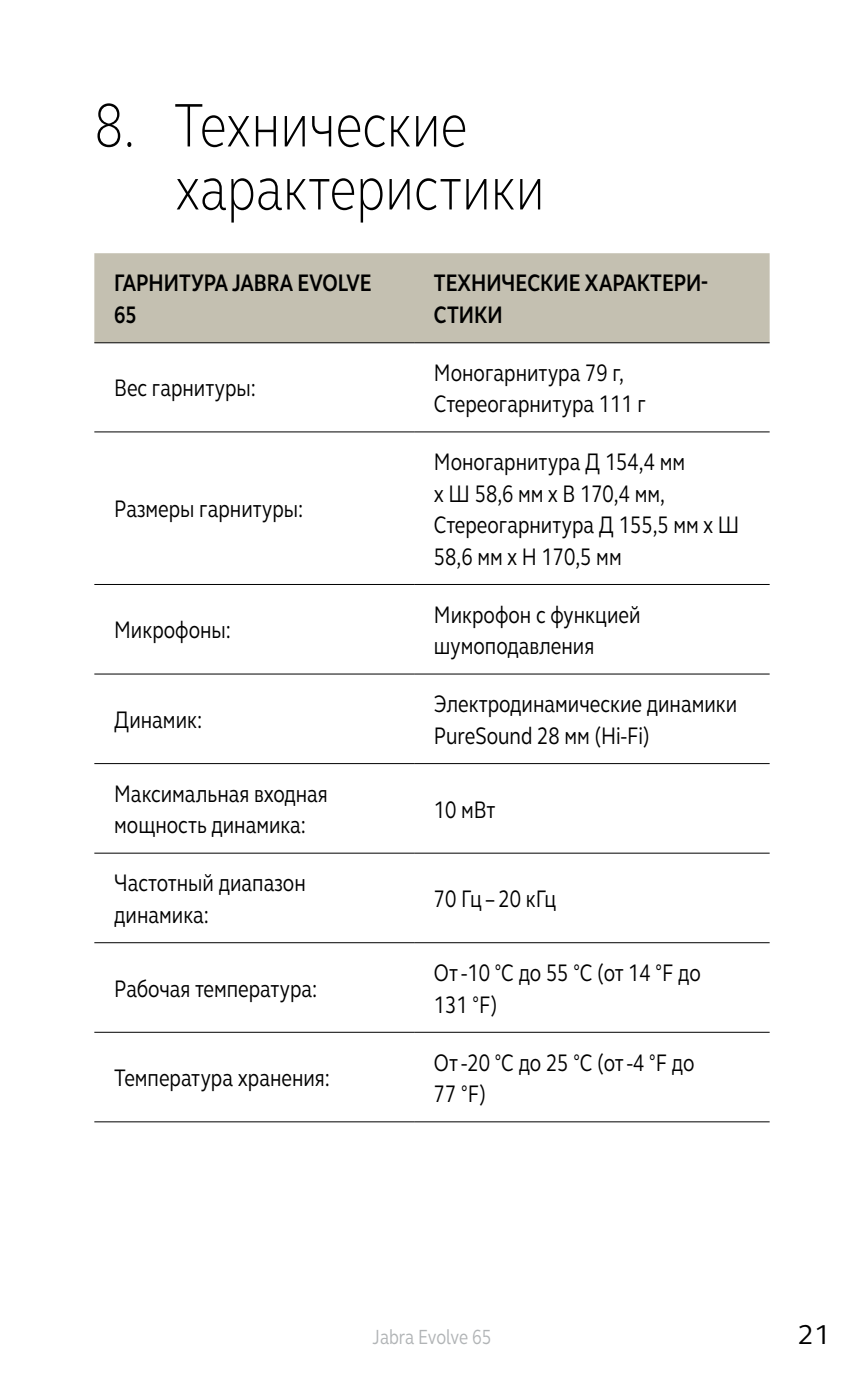
<style>
.page{position:relative;width:864px;height:1389px;background:#fff}
.page>*{position:absolute;margin:0;border:0;box-sizing:border-box;transform-origin:0 0}
.t1{font:300 63px/63px "GN Elliot";color:#000;scale:.8 1}
.t2{font:28px "GN Elliot";color:#000}
.t3{font:24.5px/31.5px "GN Elliot";color:#000;scale:.8 1}
.t4{font:700 24.5px/31.5px "GN Elliot";color:#000;scale:.8 1}
.t5{font:21px "GN Elliot";letter-spacing:-.005em;color:#b1b4b6;scale:.8 1}
</style>
<div class="page">
<div style="left:94px;top:253px;width:675px;height:89px;background:#c4c0b1"></div>
<svg style="left:94px;top:343px;width:675px;height:689px"></svg>
<hr style="left:94px;top:942px;width:320px;height:1px;background:#000">
<hr style="left:414px;top:942px;width:355px;height:1px;background:#000">
<hr style="left:94px;top:763px;width:320px;height:1px;background:#000">
<hr style="left:414px;top:763px;width:355px;height:1px;background:#000">
<hr style="left:94px;top:853px;width:320px;height:1px;background:#000">
<hr style="left:414px;top:853px;width:355px;height:1px;background:#000">
<hr style="left:94px;top:673px;width:320px;height:2px;background:#000">
<hr style="left:414px;top:673px;width:355px;height:2px;background:#000">
<hr style="left:94px;top:584px;width:320px;height:1px;background:#000">
<hr style="left:414px;top:584px;width:355px;height:1px;background:#000">
<hr style="left:94px;top:431px;width:320px;height:2px;background:#000">
<hr style="left:414px;top:431px;width:355px;height:2px;background:#000">
<hr style="left:94px;top:342px;width:320px;height:1px;background:#000">
<hr style="left:414px;top:342px;width:355px;height:1px;background:#000">
<hr style="left:94px;top:1121px;width:320px;height:1px;background:#000">
<hr style="left:414px;top:1121px;width:355px;height:1px;background:#000">
<hr style="left:94px;top:1032px;width:320px;height:1px;background:#000">
<hr style="left:414px;top:1032px;width:355px;height:1px;background:#000">
<h1 class="t1" style="left:175px;top:92px;width:463px;text-indent:-80px">8. Технические характеристики</h1>
<p class="t4" style="left:114px;top:267px;width:323px">ГАРНИТУРА JABRA EVOLVE<br>65</p>
<p class="t4" style="left:434px;top:267px;width:343px">ТЕХНИЧЕСКИЕ ХАРАКТЕРИ-<br>СТИКИ</p>
<p class="t3" style="left:114px;top:372px;width:179px">Вес гарнитуры:</p>
<p class="t3" style="left:114px;top:493px;width:238px">Размеры гарнитуры:</p>
<p class="t3" style="left:114px;top:614px;width:147px">Микрофоны:</p>
<p class="t3" style="left:114px;top:703px;width:111px">Динамик:</p>
<p class="t3" style="left:114px;top:777px;width:268px">Максимальная входная мощность динамика:</p>
<p class="t3" style="left:114px;top:867px;width:241px">Частотный диапазон динамика:</p>
<p class="t3" style="left:114px;top:972px;width:255px">Рабочая температура:</p>
<p class="t3" style="left:114px;top:1062px;width:271px">Температура хранения:</p>
<p class="t3" style="left:434px;top:356px;width:266px">Моногарнитура 79 г,<br>Стереогарнитура 111 г</p>
<p class="t3" style="left:434px;top:445px;width:383px">Моногарнитура Д 154,4 мм<br>x Ш 58,6 мм x В 170,4 мм,<br>Стереогарнитура Д 155,5 мм x Ш<br>58,6 мм x H 170,5 мм</p>
<p class="t3" style="left:434px;top:598px;width:259px">Микрофон с функцией шумоподавления</p>
<p class="t3" style="left:434px;top:688px;width:380px">Электродинамические динамики<br>PureSound 28 мм (Hi-Fi)</p>
<p class="t3" style="left:434px;top:793px;width:78px">10 мВт</p>
<p class="t3" style="left:434px;top:883px;width:154px">70 Гц – 20 кГц</p>
<p class="t3" style="left:434px;top:956px;width:335px">От -10 °C до 55 °C (от 14 °F до<br>131 °F)</p>
<p class="t3" style="left:434px;top:1046px;width:327px">От -20 °C до 25 °C (от -4 °F до<br>77 °F)</p>
<p class="t5" style="left:372px;top:1323px;width:150px">Jabra Evolve 65</p>
<p class="t2" style="left:797px;top:1316px;width:34px">21</p>
</div>
